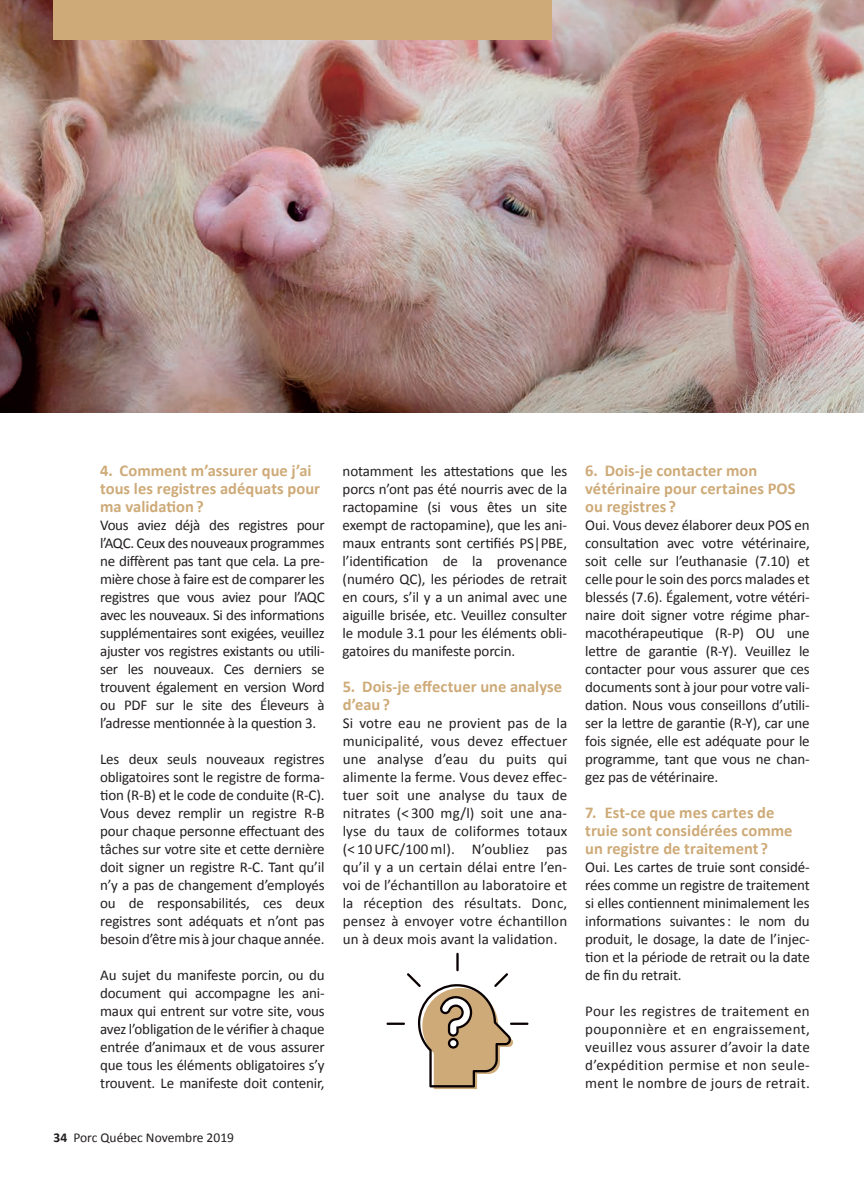
<style>
.page{position:relative;width:865px;height:1196px;background:#fff}
.page>*{position:absolute;margin:0;border:0;box-sizing:border-box;transform-origin:0 0}
.t1{font:700 16.5px/18px "Calibri";color:#ceaa78}
.t2{font:15px/18px "Calibri";letter-spacing:-.01em;color:#231f20;text-align:justify}
.t3{font:13.5px "Calibri";color:#231f20}
.s1{font-weight:700}
</style>
<div class="page">
<img style="left:0;top:0;width:864px;height:412px">
<div style="left:54px;top:0;width:498px;height:40px;background:#ceaa78"></div>
<hr style="left:456px;top:953px;width:3px;height:18px;background:#090002">
<hr style="left:386px;top:1022px;width:19px;height:3px;background:#090002">
<hr style="left:510px;top:1022px;width:18px;height:3px;background:#090002">
<svg style="left:407px;top:973px;width:107px;height:116px"></svg>
<p class="t1" style="left:100px;top:461px;width:221px">4. Comment m’assurer que j’ai tous les registres adéquats pour ma valida on ?</p>
<p class="t2" style="left:100px;top:515px;width:226px">Vous aviez déjà des registres pour l’AQC. Ceux des nouveaux programmes ne diffèrent pas tant que cela. La pre&shy;mière chose à faire est de comparer les registres que vous aviez pour l’AQC avec les nouveaux. Si des informa!ons supplémentaires sont exigées, veuillez ajuster vos registres existants ou u!li&shy;ser les nouveaux. Ces derniers se trouvent également en version Word ou PDF sur le site des Éleveurs à l’adresse men!onnée à la ques!on 3.</p>
<p class="t2" style="left:100px;top:749px;width:226px">Les deux seuls nouveaux registres obligatoires sont le registre de forma-!on (R-B) et le code de conduite (R-C).<br>Vous devez remplir un registre R-B pour chaque personne effectuant des tâches sur votre site et ce"e dernière doit signer un registre R-C. Tant qu’il n’y a pas de changement d’employés ou de responsabilités, ces deux registres sont adéquats et n’ont pas besoin d’être mis à jour chaque année.</p>
<p class="t2" style="left:100px;top:965px;width:226px">Au sujet du manifeste porcin, ou du document qui accompagne les ani&shy;maux qui entrent sur votre site, vous avez l’obliga!on de le vérifier à chaque entrée d’animaux et de vous assurer que tous les éléments obligatoires s’y trouvent. Le manifeste doit contenir,</p>
<p class="t3" style="left:54px;top:1129px;width:182px"><span class="s1">34</span> Porc Québec Novembre 2019</p>
<p class="t2" style="left:343px;top:461px;width:226px">notamment les a"esta!ons que les porcs n’ont pas été nourris avec de la ractopamine (si vous êtes un site exempt de ractopamine), que les ani&shy;maux entrants sont cer!fiés PS|PBE, l’iden!fica!on de la provenance (numéro QC), les périodes de retrait en cours, s’il y a un animal avec une aiguille brisée, etc. Veuillez consulter le module 3.1 pour les éléments obli&shy;gatoires du manifeste porcin.</p>
<p class="t1" style="left:343px;top:677px;width:221px">5. Dois-je effectuer une analyse d’eau ?</p>
<p class="t2" style="left:343px;top:713px;width:226px">Si votre eau ne provient pas de la municipalité, vous devez effectuer une analyse d’eau du puits qui alimente la ferme. Vous devez effec&shy;tuer soit une analyse du taux de nitrates (&lt; 300 mg/l) soit une ana&shy;lyse du taux de coliformes totaux (&lt; 10 UFC/100 ml). N’oubliez pas qu’il y a un certain délai entre l’en&shy;voi de l’échan!llon au laboratoire et la récep!on des résultats. Donc, pensez à envoyer votre échan!llon un à deux mois avant la valida!on.</p>
<p class="t1" style="left:585px;top:461px;width:212px">6. Dois-je contacter mon vétérinaire pour certaines POS ou registres ?</p>
<p class="t2" style="left:585px;top:515px;width:226px">Oui. Vous devez élaborer deux POS en consulta!on avec votre vétérinaire, soit celle sur l’euthanasie (7.10) et celle pour le soin des porcs malades et blessés (7.6). Également, votre vétéri&shy;naire doit signer votre régime phar&shy;macothérapeu!que (R-P) OU une le"re de garan!e (R-Y). Veuillez le contacter pour vous assurer que ces documents sont à jour pour votre vali&shy;da!on. Nous vous conseillons d’u!li&shy;ser la le"re de garan!e (R-Y), car une fois signée, elle est adéquate pour le programme, tant que vous ne chan&shy;gez pas de vétérinaire.</p>
<p class="t1" style="left:585px;top:803px;width:209px">7. Est-ce que mes cartes de truie sont considérées comme un registre de traitement ?</p>
<p class="t2" style="left:585px;top:857px;width:226px">Oui. Les cartes de truie sont considé&shy;rées comme un registre de traitement si elles con!ennent mini malement les informa!ons suivantes : le nom du produit, le dosage, la date de l’injec-!on et la période de retrait ou la date de fin du retrait.</p>
<p class="t2" style="left:585px;top:1001px;width:226px">Pour les registres de traitement en pouponnière et en engraissement, veuillez vous assurer d’avoir la date d’expédition permise et non seule&shy;ment le nombre de jours de retrait.</p>
</div>
